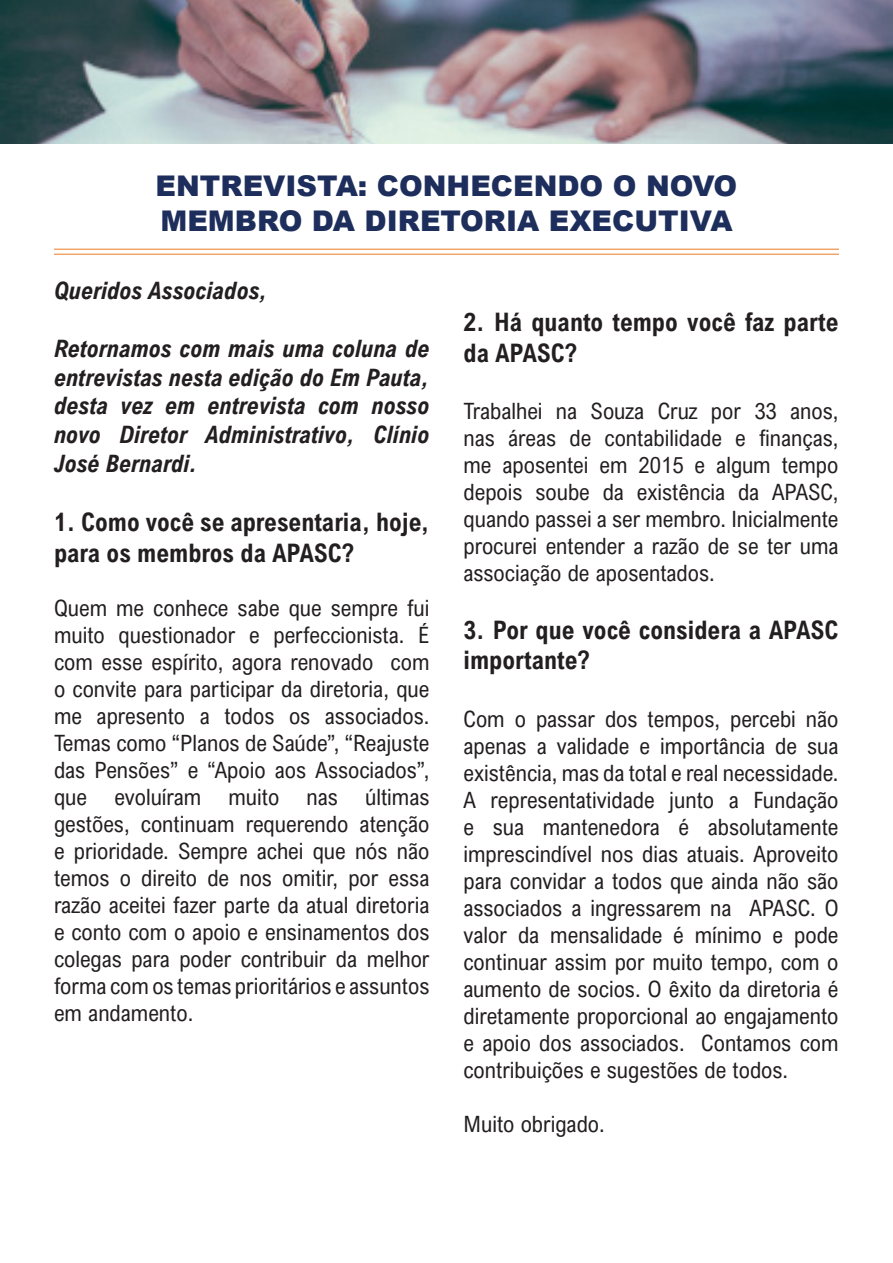
<style>
.page{position:relative;width:893px;height:1263px;background:#fff}
.page>*{position:absolute;margin:0;border:0;box-sizing:border-box;transform-origin:0 0}
.t1{font:900 28.5px/34.2px "Arial";color:#1d2e5c}
.t2{font:700 25.5px/30.6px "Arial Nova Cond";color:#231f20}
.t3{font:italic 700 24px/28.8px "Arial Nova Cond";color:#231f20;text-align:justify}
.t4{font:22.5px/27px "Arial Nova Cond";color:#231f20;text-align:justify}
</style>
<div class="page">
<img style="left:0;top:0;width:892px;height:143px">
<hr style="left:54px;top:249px;width:785px;height:1px;background:#ea7924">
<hr style="left:54px;top:254px;width:785px;height:1px;background:#ea7924">
<p class="t1" style="left:156px;top:168px;width:583px">ENTREVISTA: CONHECENDO O NOVO<br>MEMBRO DA DIRETORIA EXECUTIVA</p>
<p class="t3" style="left:54px;top:276px;width:215px">Queridos Associados,</p>
<p class="t3" style="left:54px;top:333px;width:377px">Retornamos com mais uma coluna de entrevistas nesta edição do Em Pauta, desta vez em entrevista com nosso novo Diretor Administrativo, Clínio José Bernardi.</p>
<p class="t2" style="left:54px;top:506px;width:377px">1. Como você se apresentaria, hoje, para os membros da APASC?</p>
<p class="t4" style="left:54px;top:594px;width:377px">Quem me conhece sabe que sempre fui muito questionador e perfeccionista. É com esse espírito, agora renovado com o convite para participar da diretoria, que me apresento a todos os associados.<br>Temas como “Planos de Saúde”, “Reajuste das Pensões” e “Apoio aos Associados”, que evoluíram muito nas últimas gestões, continuam requerendo atenção e prioridade. Sempre achei que nós não temos o direito de nos omitir, por essa razão aceitei fazer parte da atual diretoria e conto com o apoio e ensinamentos dos colegas para poder contribuir da melhor forma com os temas prioritários e assuntos em andamento.</p>
<p class="t2" style="left:463px;top:306px;width:376px">2. Há quanto tempo você faz parte da APASC?</p>
<p class="t4" style="left:463px;top:397px;width:377px">Trabalhei na Souza Cruz por 33 anos, nas áreas de contabilidade e finanças, me aposentei em 2015 e algum tempo depois soube da existência da APASC, quando passei a ser membro. Inicialmente procurei entender a razão de se ter uma associação de aposentados.</p>
<p class="t2" style="left:463px;top:614px;width:376px">3. Por que você considera a APASC importante?</p>
<p class="t4" style="left:463px;top:705px;width:377px">Com o passar dos tempos, percebi não apenas a validade e importância de sua existência, mas da total e real necessidade.<br>A representatividade junto a Fundação e sua mantenedora é absolutamente imprescindível nos dias atuais. Aproveito para convidar a todos que ainda não são associados a ingressarem na APASC. O valor da mensalidade é mínimo e pode continuar assim por muito tempo, com o aumento de socios. O êxito da diretoria é diretamente proporcional ao engajamento e apoio dos associados. Contamos com contribuições e sugestões de todos.</p>
<p class="t4" style="left:463px;top:1110px;width:143px">Muito obrigado.</p>
</div>
